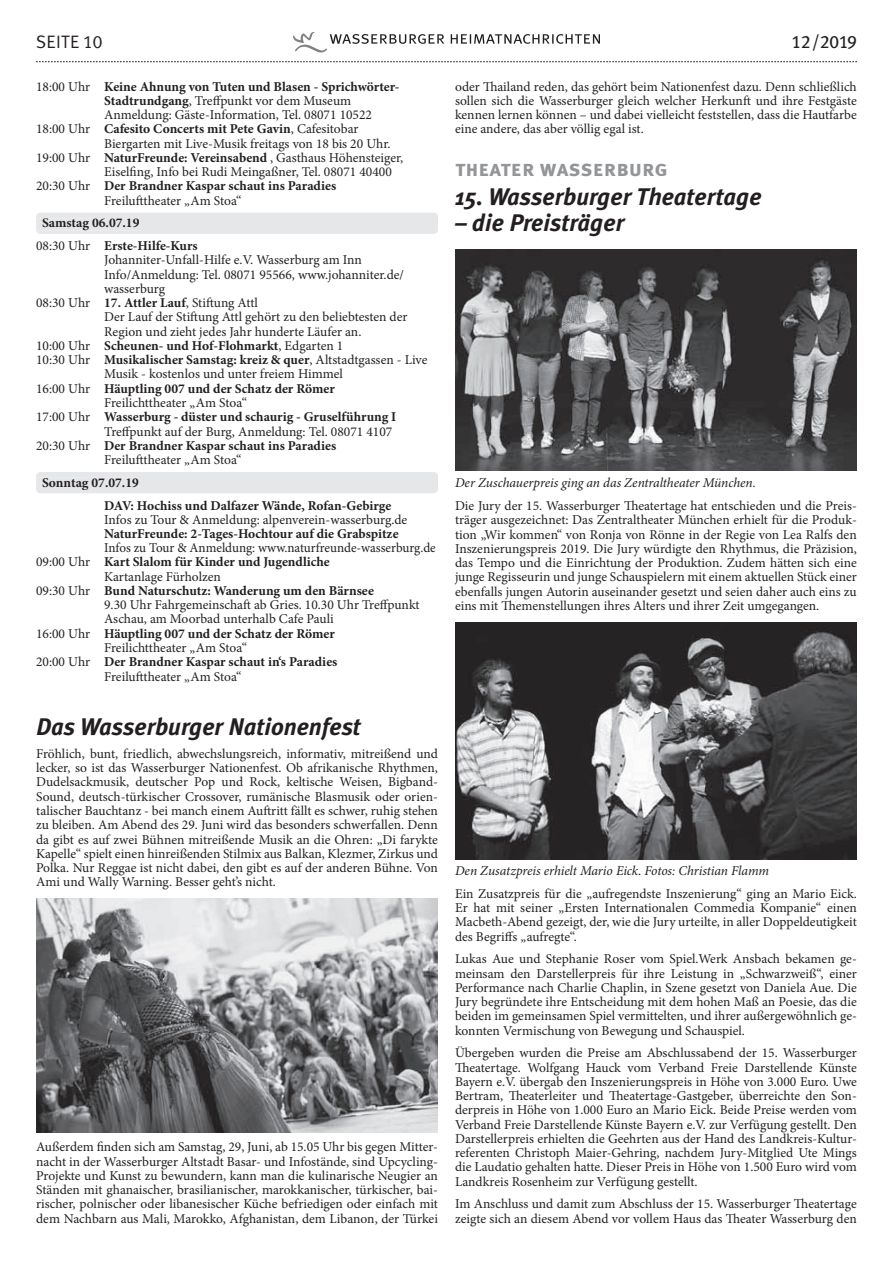
<style>
.page{position:relative;width:893px;height:1263px;background:#fff}
.page>*{position:absolute;margin:0;border:0;box-sizing:border-box;transform-origin:0 0}
.t1{font:italic 700 24px "Meta Plus";color:#231f20}
.t2{font:22.5px "Meta Plus Bold Caps";color:#939598}
.t3{font:18px "Meta Plus Normal";letter-spacing:.01em;color:#231f20}
.t4{font:18px "Meta Plus Book Caps";letter-spacing:-.02em;color:#231f20}
.t5{font:13.5px/14.2px "Minion Pro";color:#231f20;text-align:justify}
.t6{font:700 13.5px "Minion Pro";color:#231f20}
.t7{font:italic 13.5px "Minion Pro";letter-spacing:-.005em;color:#231f20}
.s1{font-family:"Meta Plus Normal Caps"}
.s2{font-weight:400}
.s3{font-weight:700}
.s4{font-style:italic}
</style>
<div class="page">
<svg style="left:36px;top:61px;width:821px;height:1px"></svg>
<svg style="left:293px;top:32px;width:307px;height:21px"></svg>
<img style="left:36px;top:898px;width:402px;height:234px">
<img style="left:455px;top:250px;width:402px;height:221px">
<img style="left:455px;top:623px;width:402px;height:236px">
<div style="left:36px;top:213px;width:402px;height:21px;background:#e6e7e9"></div>
<div style="left:36px;top:472px;width:402px;height:21px;background:#e6e7e9"></div>
<h3 class="t3" style="left:36px;top:32px;width:68px">SEITE <span class="s1">10</span></h3>
<h3 class="t4" style="left:791px;top:32px;width:67px">12/2019</h3>
<p class="t6" style="left:36px;top:77px;width:365px"><span class="s2">18:00 Uhr</span> Keine Ahnung von Tuten und Blasen - Sprichwörter-</p>
<p class="t5" style="left:104px;top:93px;width:249px"><span class="s3">Stadtrundgang</span>, Treffpunkt vor dem Museum</p>
<p class="t5" style="left:104px;top:108px;width:269px">Anmeldung: Gäste-Information, Tel. 08071 10522</p>
<p class="t6" style="left:36px;top:120px;width:324px"><span class="s2">18:00 Uhr</span> Cafesito Concerts mit Pete Gavin<span class="s2">, Cafesitobar</span></p>
<p class="t5" style="left:104px;top:136px;width:288px">Biergarten mit Live-Musik freitags von 18 bis 20 Uhr.</p>
<p class="t5" style="left:36px;top:151px;width:369px">19:00 Uhr <span class="s3">NaturFreunde: Vereinsabend</span> , Gasthaus Höhensteiger,</p>
<p class="t5" style="left:104px;top:165px;width:289px">Eiselfing, Info bei Rudi Meingaßner, Tel. 08071 40400</p>
<p class="t6" style="left:36px;top:177px;width:302px"><span class="s2">20:30 Uhr</span> Der Brandner Kaspar schaut ins Paradies</p>
<p class="t5" style="left:104px;top:193px;width:139px">Freilufttheater „Am Stoa“</p>
<p class="t6" style="left:36px;top:236px;width:163px"><span class="s2">08:30 Uhr</span> Erste-Hilfe-Kurs</p>
<p class="t5" style="left:104px;top:253px;width:259px">Johanniter-Unfall-Hilfe e.V. Wasserburg am Inn</p>
<p class="t5" style="left:104px;top:267px;width:301px">Info/Anmeldung: Tel. 08071 95566, www.johanniter.de/</p>
<p class="t5" style="left:104px;top:282px;width:62px">wasserburg</p>
<p class="t5" style="left:36px;top:296px;width:223px">08:30 Uhr <span class="s3">17. Attler Lauf</span>, Stiftung Attl</p>
<p class="t5" style="left:104px;top:310px;width:305px">Der Lauf der Stiftung Attl gehört zu den beliebtesten der</p>
<p class="t5" style="left:104px;top:324px;width:259px">Region und zieht jedes Jahr hunderte Läufer an.</p>
<p class="t6" style="left:36px;top:336px;width:309px"><span class="s2">10:00 Uhr</span> Scheunen- und Hof-Flohmarkt<span class="s2">, Edgarten 1</span></p>
<p class="t6" style="left:36px;top:350px;width:393px"><span class="s2">10:30 Uhr</span> Musikalischer Samstag: kreiz &amp; quer<span class="s2">, Altstadtgassen - Live</span></p>
<p class="t5" style="left:104px;top:367px;width:240px">Musik - kostenlos und unter freiem Himmel</p>
<p class="t6" style="left:36px;top:379px;width:300px"><span class="s2">16:00 Uhr</span> Häuptling 007 und der Schatz der Römer</p>
<p class="t5" style="left:104px;top:396px;width:144px">Freilichttheater „Am Stoa“</p>
<p class="t6" style="left:36px;top:407px;width:362px"><span class="s2">17:00 Uhr</span> Wasserburg - düster und schaurig - Gruselführung I</p>
<p class="t5" style="left:104px;top:424px;width:290px">Treffpunkt auf der Burg, Anmeldung: Tel. 08071 4107</p>
<p class="t6" style="left:36px;top:436px;width:302px"><span class="s2">20:30 Uhr</span> Der Brandner Kaspar schaut ins Paradies</p>
<p class="t5" style="left:104px;top:453px;width:139px">Freilufttheater „Am Stoa“</p>
<p class="t6" style="left:104px;top:496px;width:289px">DAV: Hochiss und Dalfazer Wände, Rofan-Gebirge</p>
<p class="t5" style="left:104px;top:512px;width:305px">Infos zu Tour &amp; Anmeldung: alpenverein-wasserburg.de</p>
<p class="t6" style="left:104px;top:524px;width:296px">NaturFreunde: 2-Tages-Hochtour auf die Grabspitze</p>
<p class="t5" style="left:104px;top:541px;width:333px">Infos zu Tour &amp; Anmeldung: www.naturfreunde-wasserburg.de</p>
<p class="t6" style="left:36px;top:553px;width:295px"><span class="s2">09:00 Uhr</span> Kart Slalom für Kinder und Jugendliche</p>
<p class="t5" style="left:104px;top:569px;width:118px">Kartanlage Fürholzen</p>
<p class="t6" style="left:36px;top:581px;width:339px"><span class="s2">09:30 Uhr</span> Bund Naturschutz: Wanderung um den Bärnsee</p>
<p class="t5" style="left:104px;top:598px;width:317px">9.30 Uhr Fahrgemeinschaft ab Gries. 10.30 Uhr Treffpunkt</p>
<p class="t5" style="left:104px;top:612px;width:231px">Aschau, am Moorbad unterhalb Cafe Pauli</p>
<p class="t6" style="left:36px;top:624px;width:300px"><span class="s2">16:00 Uhr</span> Häuptling 007 und der Schatz der Römer</p>
<p class="t5" style="left:104px;top:641px;width:144px">Freilichttheater „Am Stoa“</p>
<p class="t6" style="left:36px;top:652px;width:303px"><span class="s2">20:00 Uhr</span> Der Brandner Kaspar schaut in‘s Paradies</p>
<p class="t5" style="left:104px;top:669px;width:139px">Freilufttheater „Am Stoa“</p>
<h1 class="t1" style="left:36px;top:713px;width:326px">Das Wasserburger Nationenfest</h1>
<p class="t5" style="left:36px;top:747px;width:403px">Fröhlich, bunt, friedlich, abwechslungsreich, informativ, mitreißend und lecker, so ist das Wasserburger Nationenfest. Ob afrikanische Rhythmen, Dudelsackmusik, deutscher Pop und Rock, keltische Weisen, Bigband-Sound, deutsch-türkischer Crossover, rumänische Blasmusik oder orien&shy;talischer Bauchtanz - bei manch einem Auftritt fällt es schwer, ruhig stehen zu bleiben. Am Abend des 29. Juni wird das besonders schwerfallen. Denn da gibt es auf zwei Bühnen mitreißende Musik an die Ohren: „Di farykte Kapelle“ spielt einen hinreißenden Stilmix aus Balkan, Klezmer, Zirkus und Polka. Nur Reggae ist nicht dabei, den gibt es auf der anderen Bühne. Von Ami und Wally Warning. Besser geht’s nicht.</p>
<p class="t5" style="left:455px;top:79px;width:403px">oder Thailand reden, das gehört beim Nationenfest dazu. Denn schließlich sollen sich die Wasserburger gleich welcher Herkunft und ihre Festgäste kennen lernen können – und dabei vielleicht feststellen, dass die Hautfarbe eine andere, das aber völlig egal ist.</p>
<h2 class="t2" style="left:455px;top:155px;width:214px">theater wasserburg</h2>
<h1 class="t1" style="left:455px;top:182px;width:308px">15. Wasserburger Theatertage</h1>
<h1 class="t1" style="left:455px;top:209px;width:171px">– die Preisträger</h1>
<p class="t6" style="left:42px;top:214px;width:99px">Samstag 06.07.19</p>
<p class="t6" style="left:42px;top:473px;width:98px">Sonntag 07.07.19</p>
<p class="t7" style="left:455px;top:474px;width:302px">Der Zuschauerpreis ging an das Zentraltheater München.</p>
<p class="t5" style="left:455px;top:499px;width:403px">Die Jury der 15. Wasserburger Theatertage hat entschieden und die Preis&shy;träger ausgezeichnet: Das Zentraltheater München erhielt für die Produk&shy;tion „Wir kommen“ von Ronja von Rönne in der Regie von Lea Ralfs den Inszenierungspreis 2019. Die Jury würdigte den Rhythmus, die Präzision, das Tempo und die Einrichtung der Produktion. Zudem hätten sich eine junge Regisseurin und junge Schauspielern mit einem aktuellen Stück einer ebenfalls jungen Autorin auseinander gesetzt und seien daher auch eins zu eins mit Themenstellungen ihres Alters und ihrer Zeit umgegangen.</p>
<p class="t5" style="left:455px;top:859px;width:403px;line-height:22.8px"><span class="s4">Den Zusatzpreis erhielt Mario Eick</span>. <span class="s4">Fotos: Christian Flamm<br></span>Ein Zusatzpreis für die „aufregendste Inszenierung“ ging an Mario Eick.</p>
<p class="t5" style="left:455px;top:901px;width:403px">Er hat mit seiner „Ersten Internationalen Commedia Kompanie“ einen Macbeth-Abend gezeigt, der, wie die Jury urteilte, in aller Doppeldeutigkeit des Begriffs „aufregte“.</p>
<p class="t5" style="left:455px;top:952px;width:403px">Lukas Aue und Stephanie Roser vom Spiel.Werk Ansbach bekamen ge&shy;meinsam den Darstellerpreis für ihre Leistung in „Schwarzweiß“, einer Performance nach Charlie Chaplin, in Szene gesetzt von Daniela Aue. Die Jury begründete ihre Entscheidung mit dem hohen Maß an Poesie, das die beiden im gemeinsamen Spiel vermittelten, und ihrer außergewöhnlich ge&shy;konnten Vermischung von Bewegung und Schauspiel.</p>
<p class="t5" style="left:455px;top:1046px;width:403px">Übergeben wurden die Preise am Abschlussabend der 15. Wasserburger Theatertage. Wolfgang Hauck vom Verband Freie Darstellende Künste Bayern e.V. übergab den Inszenierungspreis in Höhe von 3.000 Euro. Uwe Bertram, Theaterleiter und Theatertage-Gastgeber, überreichte den Son&shy;derpreis in Höhe von 1.000 Euro an Mario Eick. Beide Preise werden vom Verband Freie Darstellende Künste Bayern e.V. zur Verfügung gestellt. Den Darstellerpreis erhielten die Geehrten aus der Hand des Landkreis-Kultur&shy;referenten Christoph Maier-Gehring, nachdem Jury-Mitglied Ute Mings die Laudatio gehalten hatte. Dieser Preis in Höhe von 1.500 Euro wird vom Landkreis Rosenheim zur Verfügung gestellt.</p>
<p class="t5" style="left:455px;top:1197px;width:403px">Im Anschluss und damit zum Abschluss der 15. Wasserburger Theatertage zeigte sich an diesem Abend vor vollem Haus das Theater Wasserburg den</p>
<p class="t5" style="left:36px;top:1140px;width:403px">Außerdem finden sich am Samstag, 29, Juni, ab 15.05 Uhr bis gegen Mitter&shy;nacht in der Wasserburger Altstadt Basar- und Infostände, sind Upcycling-Projekte und Kunst zu bewundern, kann man die kulinarische Neugier an Ständen mit ghanaischer, brasilianischer, marokkanischer, türkischer, bai&shy;rischer, polnischer oder libanesischer Küche befriedigen oder einfach mit dem Nachbarn aus Mali, Marokko, Afghanistan, dem Libanon, der Türkei</p>
</div>
